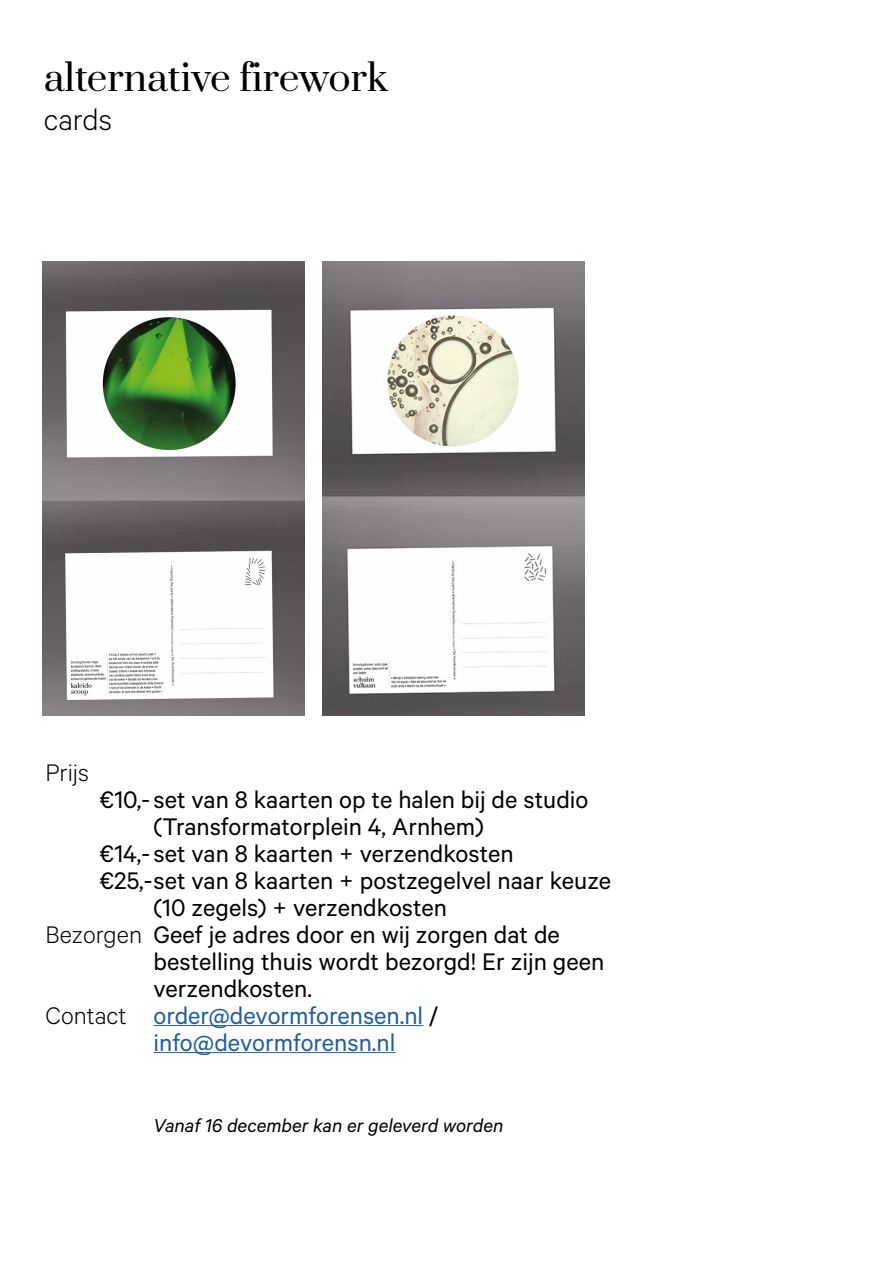
<style>
.page{position:relative;width:893px;height:1263px;background:#fff}
.page>*{position:absolute;margin:0;border:0;box-sizing:border-box;transform-origin:0 0}
.t1{font:36.75px "Prata";color:#000}
.t2{font:300 33.15px "Calibre";color:#000}
.t3{font:27px "Calibre";color:#000}
.t4{font:27px "Calibre";color:#215e9e}
.t5{font:300 27px "Calibre";color:#000}
.t6{font:italic 21px "Calibre";color:#000}
.s1{font-weight:300}
.s2{font-weight:300;color:#000}
.s3{color:#000}
</style>
<div class="page">
<img style="left:43px;top:261px;width:262px;height:455px">
<img style="left:322px;top:261px;width:263px;height:455px">
<hr style="left:154px;top:1025px;width:269px;height:1px;background:#215e9e">
<hr style="left:154px;top:1052px;width:241px;height:1px;background:#215e9e">
<h1 class="t1" style="left:44px;top:46px;width:346px">alternative firework</h1>
<p class="t2" style="left:44px;top:101px;width:70px">cards</p>
<p class="t5" style="left:46px;top:756px;width:45px">Prijs</p>
<p class="t3" style="left:100px;top:783px;width:490px">€10,- set van 8 kaarten op te halen bij de studio</p>
<p class="t3" style="left:154px;top:810px;width:332px">(Transformatorplein 4, Arnhem)</p>
<p class="t3" style="left:100px;top:837px;width:416px">€14,- set van 8 kaarten + verzendkosten</p>
<p class="t3" style="left:100px;top:864px;width:513px">€25,-set van 8 kaarten + postzegelvel naar keuze</p>
<p class="t3" style="left:154px;top:891px;width:295px">(10 zegels) + verzendkosten</p>
<p class="t3" style="left:46px;top:918px;width:516px"><span class="s1">Bezorgen</span> Geef je adres door en wij zorgen dat de</p>
<p class="t3" style="left:154px;top:945px;width:452px">bestelling thuis wordt bezorgd! Er zijn geen</p>
<p class="t3" style="left:154px;top:972px;width:160px">verzendkosten.</p>
<p class="t4" style="left:46px;top:999px;width:394px"><span class="s2">Contact</span> order@devormforensen.nl <span class="s3">/</span></p>
<p class="t4" style="left:154px;top:1026px;width:243px">info@devormforensn.nl</p>
<p class="t6" style="left:154px;top:1113px;width:351px">Vanaf 16 december kan er geleverd worden</p>
</div>
